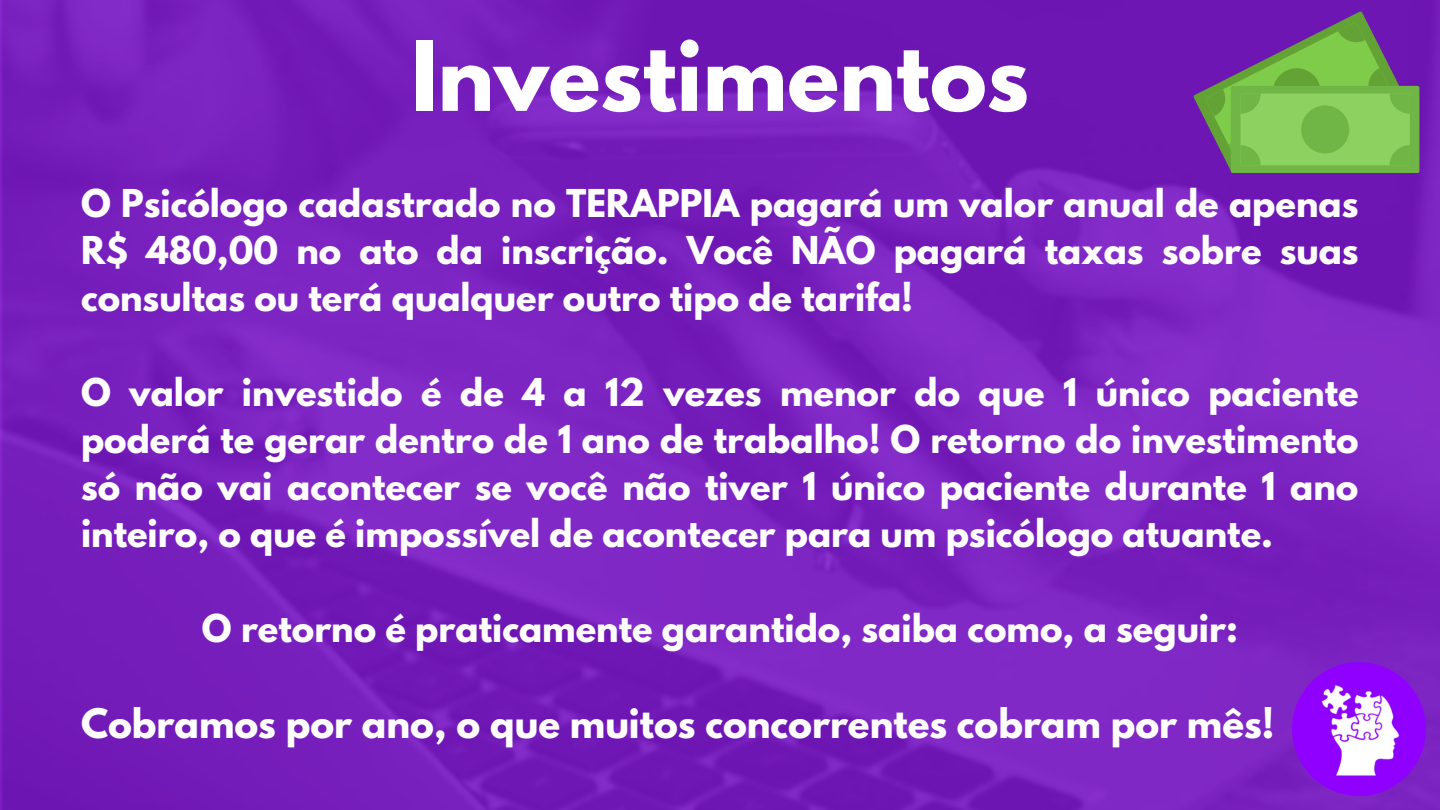
<style>
.page{position:relative;width:1440px;height:810px;background:#fff}
.page>*{position:absolute;margin:0;border:0;box-sizing:border-box;transform-origin:0 0}
.t1{font:700 86px "League Spartan";color:#fff}
.t2{font:700 36px "League Spartan";color:#fff}
.t3{font:700 34px/47.2px "League Spartan";color:#fff;text-align:justify}
</style>
<div class="page">
<img style="left:0;top:0;width:1440px;height:810px">
<div style="left:1231px;top:86px;width:188px;height:87px;background:#70b646;border-radius:2px"></div>
<svg style="left:1193px;top:11px;width:217px;height:162px"></svg>
<svg style="left:1292px;top:662px;width:134px;height:134px;background:#8315da"></svg>
<img style="left:1303px;top:673px;width:112px;height:112px">
<p class="t1" style="left:411px;top:33px;width:620px">Investimentos</p>
<p class="t3" style="left:81px;top:184px;width:1279px">O Psicólogo cadastrado no TERAPPIA pagará um valor anual de apenas R$ 480,00 no ato da inscrição. Você NÃO pagará taxas sobre suas consultas ou terá qualquer outro tipo de tarifa!</p>
<p class="t3" style="left:81px;top:373px;width:1279px">O valor investido é de 4 a 12 vezes menor do que 1 único paciente poderá te gerar dentro de 1 ano de trabalho! O retorno do investimento só não vai acontecer se você não tiver 1 único paciente durante 1 ano inteiro, o que é impossível de acontecer para um psicólogo atuante.</p>
<p class="t3" style="left:202px;top:609px;width:1038px">O retorno é praticamente garantido, saiba como, a seguir:</p>
<p class="t2" style="left:81px;top:705px;width:1195px">Cobramos por ano, o que muitos concorrentes cobram por mês!</p>
</div>
